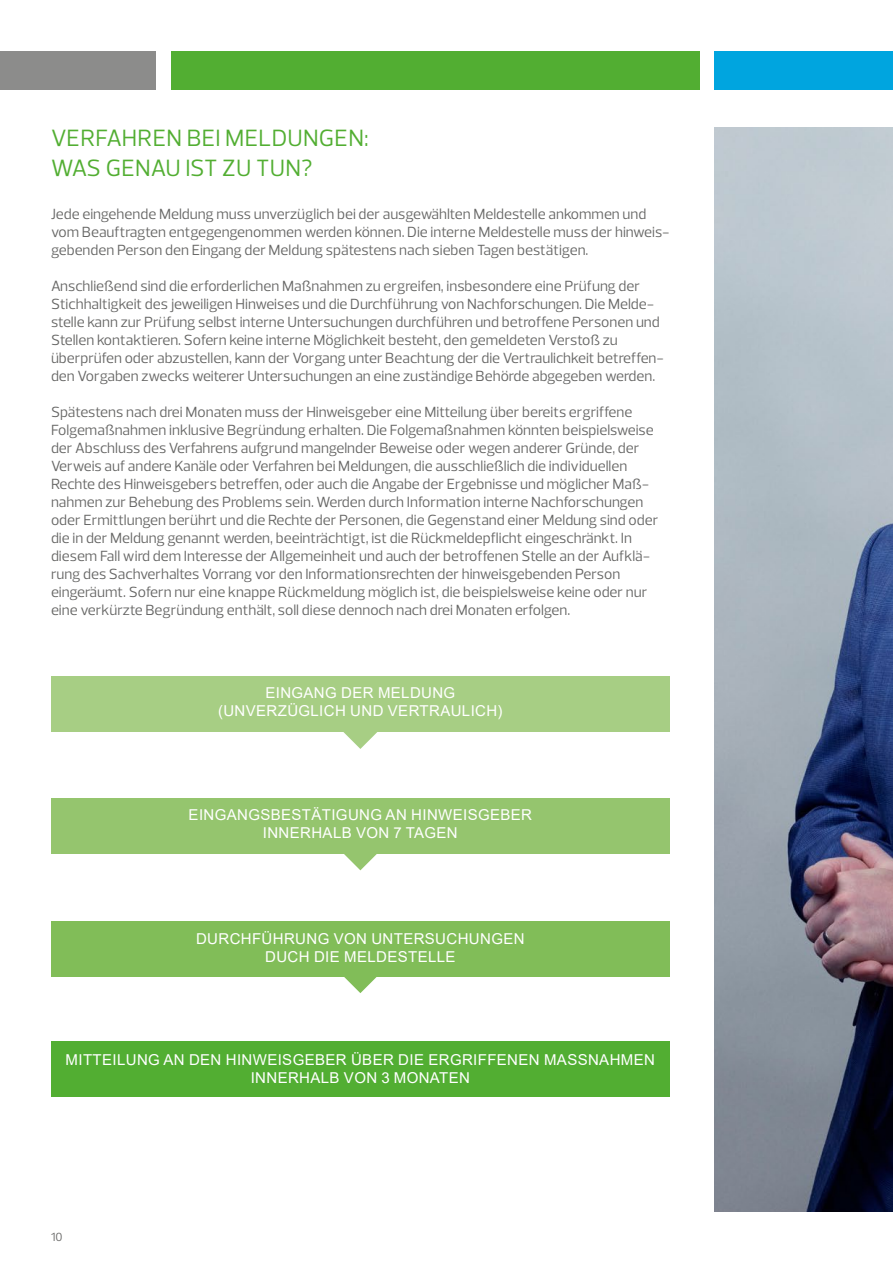
<style>
.page{position:relative;width:893px;height:1263px;background:#fff}
.page>*{position:absolute;margin:0;border:0;box-sizing:border-box;transform-origin:0 0}
.t1{font:24px/30px "Prelo";letter-spacing:.015em;color:#52ae32}
.t2{font:15px/18px "Prelo";color:#666665}
.t3{font:15px/18px "Arial";letter-spacing:.025em;color:#fff;text-align:center}
.t4{font:12px "Prelo";color:#666665}
</style>
<div class="page">
<div style="left:0;top:51px;width:156px;height:38px;background:#8c8c8b"></div>
<div style="left:171px;top:51px;width:528px;height:38px;background:#52ae32"></div>
<div style="left:714px;top:51px;width:179px;height:38px;background:#00a5df"></div>
<img style="left:714px;top:128px;width:179px;height:1084px">
<div style="left:51px;top:1041px;width:619px;height:55px;background:#52ae32"></div>
<div style="left:51px;top:798px;width:619px;height:55px;background:#95c56e"></div>
<svg style="left:343px;top:853px;width:35px;height:17px"></svg>
<div style="left:51px;top:921px;width:619px;height:55px;background:#81bd58"></div>
<svg style="left:343px;top:976px;width:35px;height:17px"></svg>
<div style="left:51px;top:676px;width:619px;height:56px;background:#a7ce84"></div>
<svg style="left:343px;top:732px;width:34px;height:17px"></svg>
<h1 class="t1" style="left:51px;top:123px;width:319px">VERFAHREN BEI MELDUNGEN:<br>WAS GENAU IST ZU TUN?</h1>
<p class="t2" style="left:51px;top:205px;width:620px">Jede eingehende Meldung muss unverzüglich bei der ausgewählten Meldestelle ankommen und vom Beauftragten entgegengenommen werden können. Die interne Meldestelle muss der hinweis&shy;gebenden Person den Eingang der Meldung spätestens nach sieben Tagen bestätigen.</p>
<p class="t2" style="left:51px;top:277px;width:615px">Anschließend sind die erforderlichen Maßnahmen zu ergreifen, insbesondere eine Prüfung der Stichhaltigkeit des jeweiligen Hinweises und die Durchführung von Nachforschungen. Die Melde&shy;stelle kann zur Prüfung selbst interne Untersuchungen durchführen und betroffene Personen und Stellen kontaktieren. Sofern keine interne Möglichkeit besteht, den gemeldeten Verstoß zu überprüfen oder abzustellen, kann der Vorgang unter Beachtung der die Vertraulichkeit betreffen&shy;den Vorgaben zwecks weiterer Untersuchungen an eine zuständige Behörde abgegeben werden.</p>
<p class="t2" style="left:51px;top:403px;width:609px">Spätestens nach drei Monaten muss der Hinweisgeber eine Mitteilung über bereits ergriffene Folgemaßnahmen inklusive Begründung erhalten. Die Folgemaßnahmen könnten beispielsweise der Abschluss des Verfahrens aufgrund mangelnder Beweise oder wegen anderer Gründe, der Verweis auf andere Kanäle oder Verfahren bei Meldungen, die ausschließlich die individuellen Rechte des Hinweisgebers betreffen, oder auch die Angabe der Ergebnisse und möglicher Maß&shy;nahmen zur Behebung des Problems sein. Werden durch Information interne Nachforschungen oder Ermittlungen berührt und die Rechte der Personen, die Gegenstand einer Meldung sind oder die in der Meldung genannt werden, beeinträchtigt, ist die Rückmeldepflicht eingeschränkt. In diesem Fall wird dem Interesse der Allgemeinheit und auch der betroffenen Stelle an der Aufklä&shy;rung des Sachverhaltes Vorrang vor den Informationsrechten der hinweisgebenden Person eingeräumt. Sofern nur eine knappe Rückmeldung möglich ist, die beispielsweise keine oder nur eine verkürzte Begründung enthält, soll diese dennoch nach drei Monaten erfolgen.</p>
<p class="t3" style="left:218px;top:684px;width:286px">EINGANG DER MELDUNG (UNVERZÜGLICH UND VERTRAULICH)</p>
<p class="t3" style="left:189px;top:805px;width:345px">EINGANGSBESTÄTIGUNG AN HINWEISGEBER<br>INNERHALB VON 7 TAGEN</p>
<p class="t3" style="left:196px;top:930px;width:330px">DURCHFÜHRUNG VON UNTERSUCHUNGEN<br>DUCH DIE MELDESTELLE</p>
<p class="t3" style="left:66px;top:1051px;width:591px">MITTEILUNG AN DEN HINWEISGEBER ÜBER DIE ERGRIFFENEN MASSNAHMEN<br>INNERHALB VON 3 MONATEN</p>
<p class="t4" style="left:51px;top:1230px;width:13px">10</p>
</div>
